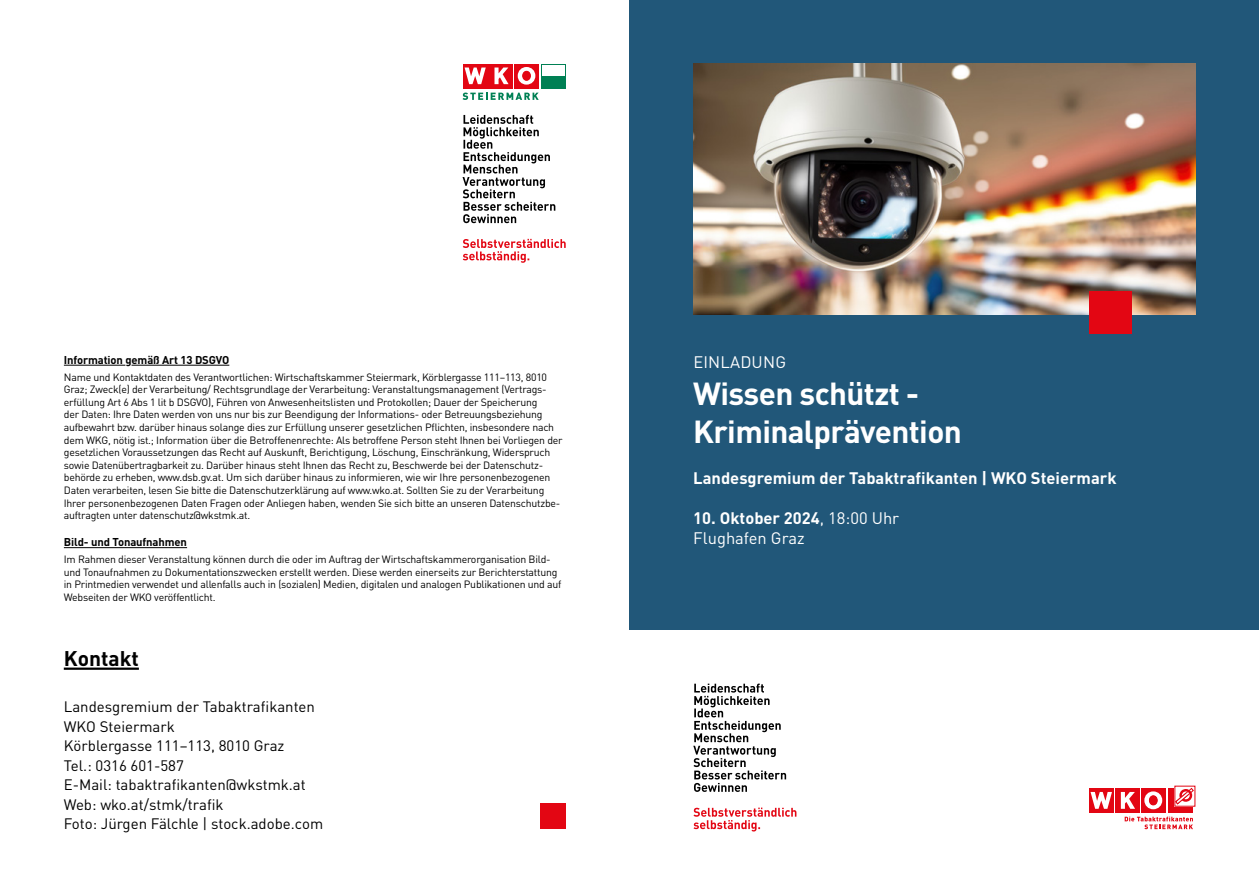
<style>
.page{position:relative;width:1259px;height:893px;background:#fff}
.page>*{position:absolute;margin:0;border:0;box-sizing:border-box;transform-origin:0 0}
.t1{font:700 31.5px/37.8px "DIN Pro";letter-spacing:-.02em;color:#fff}
.t2{font:700 21px "DIN Pro";color:#000}
.t3{font:700 16.5px "DIN Pro";color:#fff}
.t4{font:16.5px/19.8px "DIN Pro";color:#fff}
.t5{font:15px/19.5px "DIN Pro";color:#000}
.t6{font:700 11.25px "DIN Pro";letter-spacing:-.01em;color:#000}
.t7{font:10.5px/12.6px "DIN Pro";letter-spacing:-.02em;color:#000}
.s1{font-weight:700}
</style>
<div class="page">
<div style="left:629px;top:0;width:630px;height:629px;background:#215779"></div>
<img style="left:693px;top:64px;width:502px;height:251px">
<div style="left:540px;top:803px;width:26px;height:26px;background:#e30613"></div>
<hr style="left:64px;top:668px;width:75px;height:2px;background:#000">
<svg style="left:693px;top:808px;width:103px;height:23px"></svg>
<svg style="left:693px;top:684px;width:93px;height:108px"></svg>
<div style="left:541px;top:64px;width:25px;height:24px;background:#008054"></div>
<div style="left:542px;top:65px;width:22px;height:11px;background:#fff"></div>
<div style="left:514px;top:64px;width:25px;height:24px;background:#e30613"></div>
<div style="left:488px;top:64px;width:25px;height:24px;background:#e30613"></div>
<svg style="left:494px;top:68px;width:14px;height:16px"></svg>
<svg style="left:463px;top:64px;width:24px;height:24px"></svg>
<svg style="left:464px;top:68px;width:22px;height:16px"></svg>
<svg style="left:518px;top:67px;width:17px;height:18px"></svg>
<div style="left:523px;top:71px;width:7px;height:9px;background:#e30613;border-radius:50%"></div>
<div style="left:522px;top:71px;width:8px;height:10px;border:1px solid #e30613;border-radius:50%"></div>
<svg style="left:462px;top:93px;width:77px;height:7px"></svg>
<svg style="left:463px;top:239px;width:103px;height:24px"></svg>
<svg style="left:462px;top:115px;width:93px;height:108px"></svg>
<div style="left:1141px;top:788px;width:24px;height:25px;background:#e30613"></div>
<div style="left:1115px;top:788px;width:24px;height:25px;background:#e30613"></div>
<svg style="left:1120px;top:792px;width:15px;height:17px"></svg>
<div style="left:1089px;top:788px;width:24px;height:25px;background:#e30613"></div>
<svg style="left:1090px;top:792px;width:22px;height:17px"></svg>
<svg style="left:1144px;top:791px;width:18px;height:18px"></svg>
<div style="left:1149px;top:796px;width:8px;height:9px;background:#e30613;border-radius:50%"></div>
<div style="left:1149px;top:796px;width:8px;height:9px;border:1px solid #e30613;border-radius:50%"></div>
<svg style="left:1168px;top:788px;width:25px;height:25px"></svg>
<svg style="left:1175px;top:788px;width:18px;height:16px"></svg>
<svg style="left:1124px;top:817px;width:69px;height:12px"></svg>
<div style="left:1089px;top:292px;width:42px;height:42px;background:#e30613"></div>
<hr style="left:64px;top:365px;width:61px;height:1px;background:#000">
<hr style="left:131px;top:365px;width:98px;height:1px;background:#000">
<hr style="left:64px;top:547px;width:123px;height:1px;background:#000">
<p class="t6" style="left:64px;top:352px;width:167px">Information gemäß Art 13 DSGVO</p>
<p class="t7" style="left:64px;top:370px;width:500px">Name und Kontaktdaten des Verantwortlichen: Wirtschaftskammer Steiermark, Körblergasse 111–113, 8010<br>Graz; Zweck(e) der Verarbeitung/ Rechtsgrundlage der Verarbeitung: Veranstaltungsmanagement (Vertrags&shy;erfüllung Art 6 Abs 1 lit b DSGVO), Führen von Anwesenheitslisten und Protokollen; Dauer der Speicherung<br>der Daten: Ihre Daten werden von uns nur bis zur Beendigung der Informations- oder Betreuungsbeziehung aufbewahrt bzw. darüber hinaus solange dies zur Erfüllung unserer gesetzlichen Pflichten, insbesondere nach dem WKG, nötig ist.; Information über die Betroffenenrechte: Als betroffene Person steht Ihnen bei Vorliegen der gesetzlichen Voraussetzungen das Recht auf Auskunft, Berichtigung, Löschung, Einschränkung, Widerspruch sowie Datenübertragbarkeit zu. Darüber hinaus steht Ihnen das Recht zu, Beschwerde bei der Datenschutz&shy;behörde zu erheben, www.dsb.gv.at. Um sich darüber hinaus zu informieren, wie wir Ihre personenbezogenen Daten verarbeiten, lesen Sie bitte die Datenschutzerklärung auf www.wko.at. Sollten Sie zu der Verarbeitung Ihrer personenbezogenen Daten Fragen oder Anliegen haben, wenden Sie sich bitte an unseren Datenschutzbe&shy;auftragten unter datenschutz@wkstmk.at.</p>
<p class="t6" style="left:64px;top:534px;width:125px">Bild- und Tonaufnahmen</p>
<p class="t7" style="left:64px;top:552px;width:499px">Im Rahmen dieser Veranstaltung können durch die oder im Auftrag der Wirtschaftskammerorganisation Bild&shy;und Tonaufnahmen zu Dokumentationszwecken erstellt werden. Diese werden einerseits zur Berichterstattung in Printmedien verwendet und allenfalls auch in (sozialen) Medien, digitalen und analogen Publikationen und auf Webseiten der WKO veröffentlicht.</p>
<h2 class="t2" style="left:64px;top:644px;width:77px">Kontakt</h2>
<h3 class="t5" style="left:64px;top:696px;width:261px">Landesgremium der Tabaktrafikanten<br>WKO Steiermark<br>Körblergasse 111–113, 8010 Graz<br>Tel.: 0316 601-587<br>E-Mail: tabaktrafikanten@wkstmk.at<br>Web: wko.at/stmk/trafik<br>Foto: Jürgen Fälchle | stock.adobe.com</h3>
<h3 class="t4" style="left:693px;top:351px;width:94px">EINLADUNG</h3>
<h1 class="t1" style="left:693px;top:374px;width:270px">Wissen schützt -<br>Kriminalprävention</h1>
<h3 class="t3" style="left:693px;top:467px;width:425px">Landesgremium der Tabaktrafikanten | WKO Steiermark</h3>
<h3 class="t4" style="left:693px;top:507px;width:207px"><span class="s1">10. Oktober 2024</span>, 18:00 Uhr<br>Flughafen Graz</h3>
</div>
